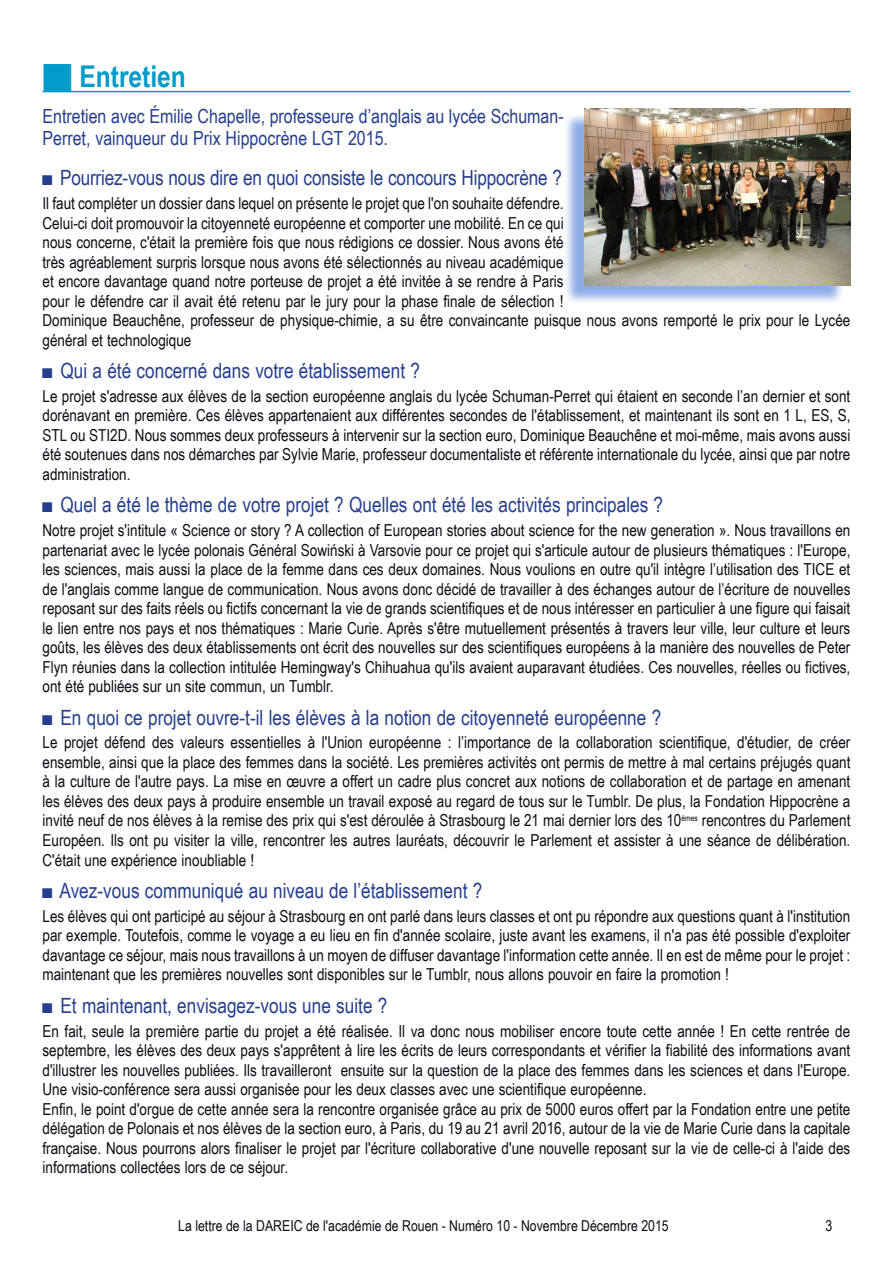
<style>
.page{position:relative;width:893px;height:1263px;background:#fff}
.page>*{position:absolute;margin:0;border:0;box-sizing:border-box;transform-origin:0 0}
.témoignages{font:700 30px "Arial Narrow";color:#009bc8}
.question{font:21px "Arial Narrow";color:#253f8e}
.intro{font:19.5px/22.5px "Arial Narrow";color:#253f8e}
.question-2{font:16.5px/19.5px "Arial Narrow";color:#0e0c14;text-align:justify}
.texte{font:16.5px/19.5px "Arial Narrow";color:#0e0c14;text-align:justify}
.t1{font:15px "Arial Narrow";color:#0e0c14}
</style>
<div class="page">
<hr style="left:43px;top:91px;width:807px;height:1px;background:#009bc8">
<div style="left:563px;top:112px;width:281px;height:193px;background:#3268d5;opacity:.55"></div>
<img style="left:585px;top:109px;width:265px;height:176px">
<p class="témoignages" style="left:43px;top:53px;width:145px">■ Entretien</p>
<p class="intro" style="left:43px;top:104px;width:523px">Entretien avec Émilie Chapelle, professeure d’anglais au lycée Schuman-<br>Perret, vainqueur du Prix Hippocrène LGT 2015.</p>
<p class="question" style="left:43px;top:163px;width:521px">■ Pourriez-vous nous dire en quoi consiste le concours Hippocrène ?</p>
<p class="question-2" style="left:43px;top:193px;width:809px;text-align:left">Il faut compléter un dossier dans lequel on présente le projet que l'on souhaite défendre.<br>Celui-ci doit promouvoir la citoyenneté européenne et comporter une mobilité. En ce qui<br>nous concerne, c'était la première fois que nous rédigions ce dossier. Nous avons été<br>très agréablement surpris lorsque nous avons été sélectionnés au niveau académique<br>et encore davantage quand notre porteuse de projet a été invitée à se rendre à Paris<br>pour le défendre car il avait été retenu par le jury pour la phase finale de sélection !<br>Dominique Beauchêne, professeur de physique-chimie, a su être convaincante puisque nous avons remporté le prix pour le Lycée général et technologique</p>
<p class="question" style="left:43px;top:355px;width:379px">■ Qui a été concerné dans votre établissement ?</p>
<p class="question-2" style="left:43px;top:386px;width:809px">Le projet s'adresse aux élèves de la section européenne anglais du lycée Schuman-Perret qui étaient en seconde l’an dernier et sont dorénavant en première. Ces élèves appartenaient aux différentes secondes de l'établissement, et maintenant ils sont en 1 L, ES, S, STL ou STI2D. Nous sommes deux professeurs à intervenir sur la section euro, Dominique Beauchêne et moi-même, mais avons aussi été soutenues dans nos démarches par Sylvie Marie, professeur documentaliste et référente internationale du lycée, ainsi que par notre administration.</p>
<p class="question" style="left:43px;top:490px;width:622px">■ Quel a été le thème de votre projet ? Quelles ont été les activités principales ?</p>
<p class="texte" style="left:43px;top:520px;width:809px">Notre projet s'intitule « Science or story ? A collection of European stories about science for the new generation ». Nous travaillons en partenariat avec le lycée polonais Général Sowiński à Varsovie pour ce projet qui s'articule autour de plusieurs thématiques : l'Europe, les sciences, mais aussi la place de la femme dans ces deux domaines. Nous voulions en outre qu'il intègre l’utilisation des TICE et de l'anglais comme langue de communication. Nous avons donc décidé de travailler à des échanges autour de l’écriture de nouvelles reposant sur des faits réels ou fictifs concernant la vie de grands scientifiques et de nous intéresser en particulier à une figure qui faisait le lien entre nos pays et nos thématiques : Marie Curie. Après s'être mutuellement présentés à travers leur ville, leur culture et leurs goûts, les élèves des deux établissements ont écrit des nouvelles sur des scientifiques européens à la manière des nouvelles de Peter Flyn réunies dans la collection intitulée Hemingway's Chihuahua qu'ils avaient auparavant étudiées. Ces nouvelles, réelles ou fictives, ont été publiées sur un site commun, un Tumblr.</p>
<p class="question" style="left:43px;top:702px;width:620px">■ En quoi ce projet ouvre-t-il les élèves à la notion de citoyenneté européenne ?</p>
<p class="question-2" style="left:43px;top:732px;width:809px">Le projet défend des valeurs essentielles à l'Union européenne : l’importance de la collaboration scientifique, d'étudier, de créer ensemble, ainsi que la place des femmes dans la société. Les premières activités ont permis de mettre à mal certains préjugés quant à la culture de l'autre pays. La mise en œuvre a offert un cadre plus concret aux notions de collaboration et de partage en amenant les élèves des deux pays à produire ensemble un travail exposé au regard de tous sur le Tumblr. De plus, la Fondation Hippocrène a invité neuf de nos élèves à la remise des prix qui s'est déroulée à Strasbourg le 21 mai dernier lors des 10<sup>èmes</sup> rencontres du Parlement Européen. Ils ont pu visiter la ville, rencontrer les autres lauréats, découvrir le Parlement et assister à une séance de délibération.<br>C'était une expérience inoubliable !</p>
<p class="question" style="left:43px;top:875px;width:441px">■ Avez-vous communiqué au niveau de l’établissement ?</p>
<p class="question-2" style="left:43px;top:905px;width:809px">Les élèves qui ont participé au séjour à Strasbourg en ont parlé dans leurs classes et ont pu répondre aux questions quant à l'institution par exemple. Toutefois, comme le voyage a eu lieu en fin d'année scolaire, juste avant les examens, il n'a pas été possible d'exploiter davantage ce séjour, mais nous travaillons à un moyen de diffuser davantage l'information cette année. Il en est de même pour le projet : maintenant que les premières nouvelles sont disponibles sur le Tumblr, nous allons pouvoir en faire la promotion !</p>
<p class="question" style="left:43px;top:990px;width:346px">■ Et maintenant, envisagez-vous une suite ?</p>
<p class="question-2" style="left:43px;top:1020px;width:809px">En fait, seule la première partie du projet a été réalisée. Il va donc nous mobiliser encore toute cette année ! En cette rentrée de septembre, les élèves des deux pays s'apprêtent à lire les écrits de leurs correspondants et vérifier la fiabilité des informations avant d'illustrer les nouvelles publiées. Ils travailleront ensuite sur la question de la place des femmes dans les sciences et dans l'Europe.<br>Une visio-conférence sera aussi organisée pour les deux classes avec une scientifique européenne.</p>
<p class="question-2" style="left:43px;top:1098px;width:809px">Enfin, le point d'orgue de cette année sera la rencontre organisée grâce au prix de 5000 euros offert par la Fondation entre une petite délégation de Polonais et nos élèves de la section euro, à Paris, du 19 au 21 avril 2016, autour de la vie de Marie Curie dans la capitale française. Nous pourrons alors finaliser le projet par l'écriture collaborative d'une nouvelle reposant sur la vie de celle-ci à l'aide des informations collectées lors de ce séjour.</p>
<p class="t1" style="left:178px;top:1215px;width:492px">La lettre de la DAREIC de l'académie de Rouen - Numéro 10 - Novembre Décembre 2015</p>
<p class="t1" style="left:826px;top:1215px;width:8px">3</p>
</div>
